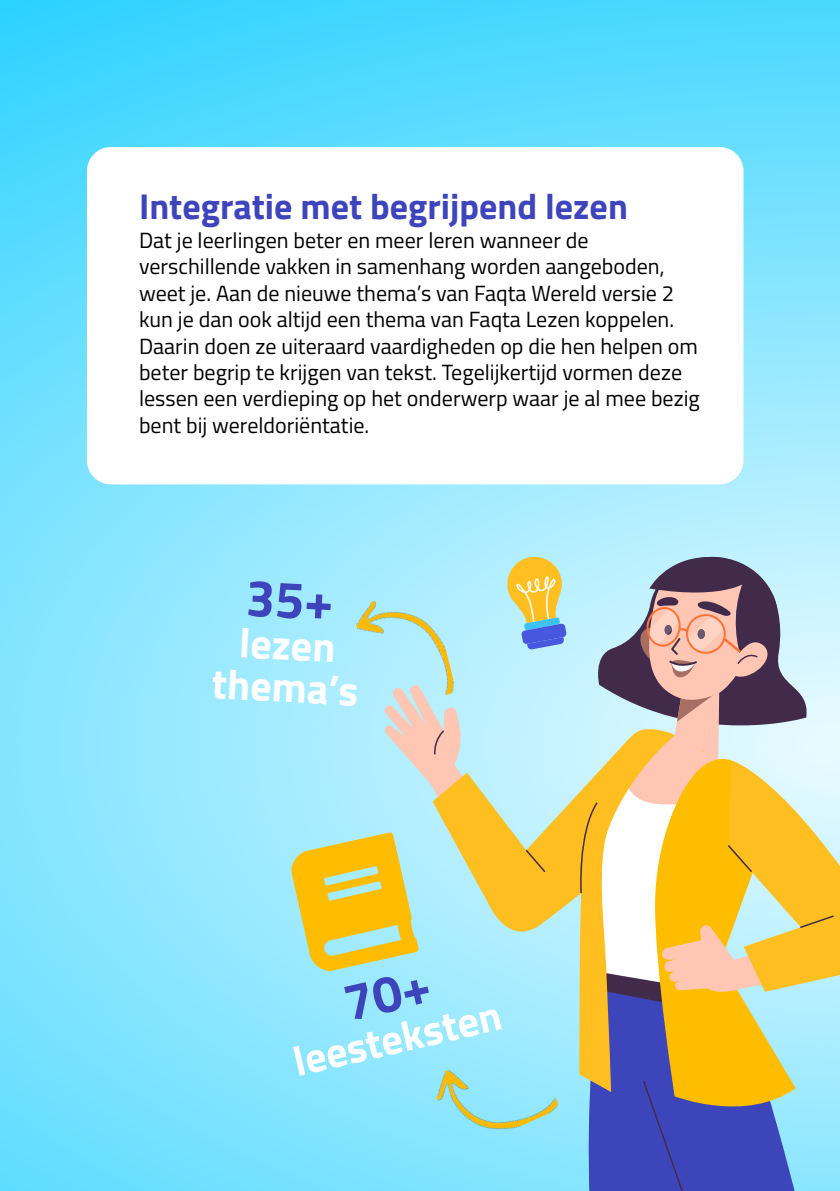
<style>
.page{position:relative;width:840px;height:1191px;background:#fff}
.page>*{position:absolute;margin:0;border:0;box-sizing:border-box;transform-origin:0 0}
.t1{font:700 42px/42px "Titillium Web";color:#fff;text-align:center}
.t2{font:700 36px "Titillium Web";color:#3e44bb}
.t3{font:22px/26.4px "Titillium Web";color:#000}
</style>
<div class="page">
<img style="left:0;top:0;width:839px;height:1191px">
<div style="left:87px;top:147px;width:656px;height:337px;background:#fff;border-radius:24px"></div>
<svg style="left:248px;top:552px;width:591px;height:639px;background:#b6cebe"></svg>
<h2 class="t2" style="left:139px;top:179px;width:490px">Integratie met begrijpend lezen</h2>
<p class="t3" style="left:139px;top:226px;width:562px">Dat je leerlingen beter en meer leren wanneer de verschillende vakken in samenhang worden aangeboden, weet je. Aan de nieuwe thema’s van Faqta Wereld versie 2 kun je dan ook altijd een thema van Faqta Lezen koppelen.<br>Daarin doen ze uiteraard vaardigheden op die hen helpen om beter begrip te krijgen van tekst. Tegelijkertijd vormen deze lessen een verdieping op het onderwerp waar je al mee bezig bent bij wereldoriëntatie.</p>
<h1 class="t1" style="left:215px;top:618px;width:148px;rotate:3deg">lezen thema’s</h1>
<h1 class="t1" style="left:288px;top:1039px;width:214px;rotate:-13deg">leesteksten</h1>
</div>
